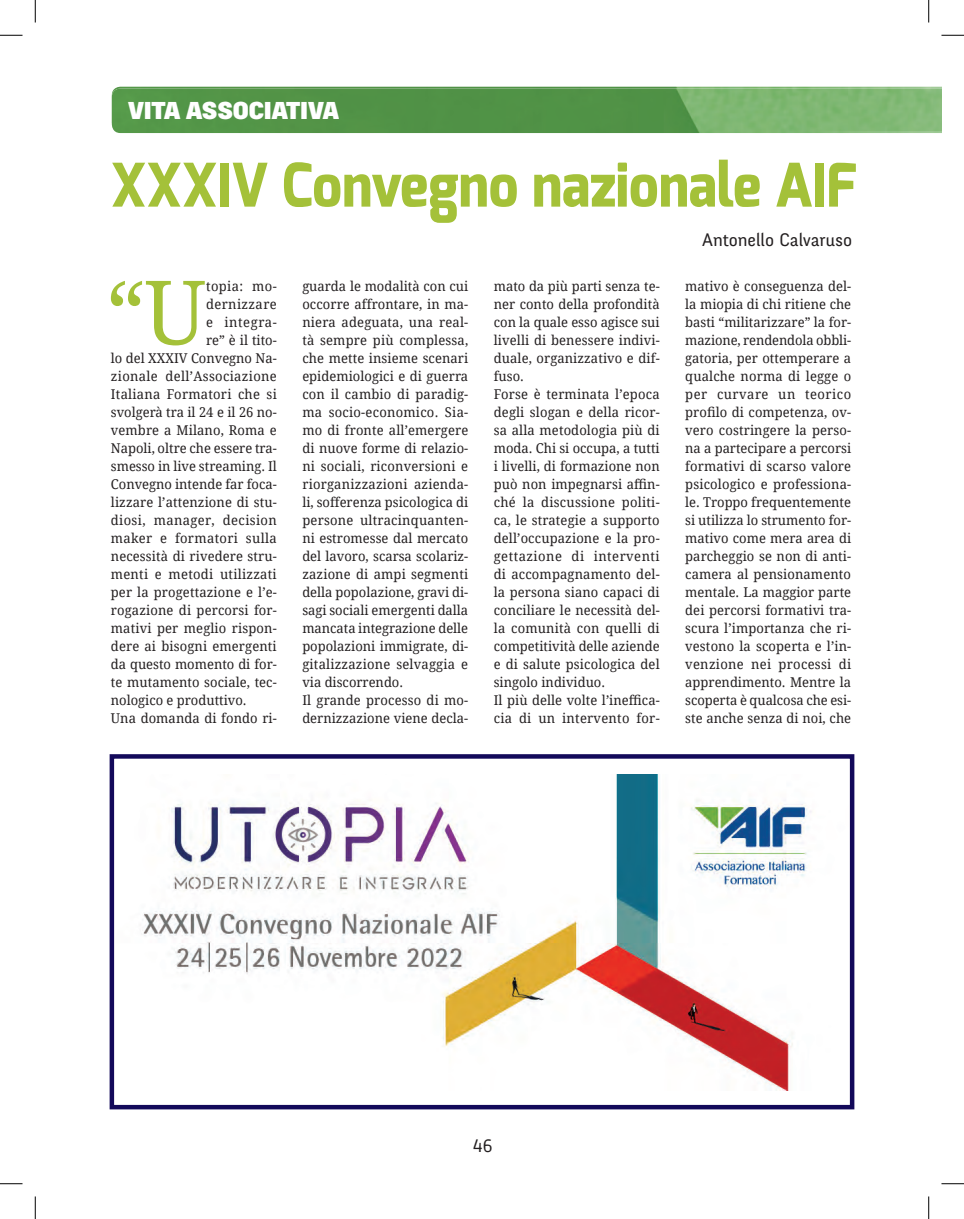
<style>
.page{position:relative;width:964px;height:1219px;background:#fff}
.page>*{position:absolute;margin:0;border:0;box-sizing:border-box;transform-origin:0 0}
.t1{font:89.1px "Droid Serif";color:#a4c139;scale:.96 1}
.t2{font:800 60px "Exo";color:#a4c139;scale:.9 1}
.t3{font:900 24px "Fengardo Neue";color:#fff;scale:1.11 1}
.t4{font:18px "Fengardo Neue";color:#231f20}
.t5{font:18px "Ruda";color:#231f20}
.t6{font:13.5px/18px "Droid Serif";letter-spacing:.005em;color:#231f20;scale:.96 1}
.t7{font:13.5px "Droid Serif";letter-spacing:.025em;color:#231f20;scale:.96 1}
.t8{font:13.5px "Droid Serif";letter-spacing:.03em;color:#231f20;scale:.96 1}
.t9{font:13.5px "Droid Serif";letter-spacing:.05em;color:#231f20;scale:.96 1}
</style>
<div class="page">
<svg style="left:114px;top:87px;width:827px;height:2px;background:#74aa6a"></svg>
<img style="left:112px;top:89px;width:829px;height:44px">
<img style="left:142px;top:774px;width:670px;height:316px">
<div style="left:110px;top:754px;width:744px;height:355px;border:4px solid #13095a"></div>
<svg style="left:0;top:35px;width:22px;height:1px"></svg>
<svg style="left:941px;top:35px;width:22px;height:1px"></svg>
<svg style="left:0;top:1183px;width:22px;height:1px"></svg>
<svg style="left:941px;top:1183px;width:22px;height:1px"></svg>
<svg style="left:35px;top:0;width:1px;height:22px"></svg>
<svg style="left:35px;top:1196px;width:1px;height:23px"></svg>
<svg style="left:928px;top:0;width:1px;height:22px"></svg>
<svg style="left:928px;top:1196px;width:1px;height:23px"></svg>
<h3 class="t3" style="left:128px;top:96px;width:191px">VITA ASSOCIATIVA</h3>
<h2 class="t2" style="left:110px;top:146px;width:830px">XXXIV Convegno nazionale AIF</h2>
<h3 class="t4" style="left:702px;top:230px;width:151px">Antonello Calvaruso</h3>
<h1 class="t1" style="left:106px;top:251px;width:106px">“U</h1>
<p class="t6" style="left:206px;top:276px;width:75px">topia: mo-</p>
<p class="t8" style="left:206px;top:294px;width:75px">dernizzare</p>
<p class="t9" style="left:206px;top:312px;width:75px">e integra-</p>
<p class="t6" style="left:206px;top:330px;width:75px">re” è il tito-</p>
<p class="t6" style="left:111px;top:348px;width:174px">lo del XXXIV Convegno Na-</p>
<p class="t7" style="left:111px;top:366px;width:174px">zionale dell’Associazione</p>
<p class="t6" style="left:111px;top:384px;width:174px">Italiana Formatori che si</p>
<p class="t6" style="left:111px;top:402px;width:174px">svolgerà tra il 24 e il 26 no-</p>
<p class="t6" style="left:111px;top:420px;width:174px">vembre a Milano, Roma e</p>
<p class="t6" style="left:111px;top:438px;width:174px">Napoli, oltre che essere tra-</p>
<p class="t6" style="left:111px;top:456px;width:174px">smesso in live streaming. Il</p>
<p class="t6" style="left:111px;top:474px;width:174px">Convegno intende far foca-</p>
<p class="t6" style="left:111px;top:492px;width:174px">lizzare l’attenzione di stu-</p>
<p class="t8" style="left:111px;top:510px;width:174px">diosi, manager, decision</p>
<p class="t7" style="left:111px;top:528px;width:174px">maker e formatori sulla</p>
<p class="t6" style="left:111px;top:546px;width:174px">necessità di rivedere stru-</p>
<p class="t6" style="left:111px;top:564px;width:174px">menti e metodi utilizzati</p>
<p class="t6" style="left:111px;top:582px;width:174px">per la progettazione e l’e-</p>
<p class="t6" style="left:111px;top:600px;width:174px">rogazione di percorsi for-</p>
<p class="t6" style="left:111px;top:618px;width:174px">mativi per meglio rispon-</p>
<p class="t6" style="left:111px;top:636px;width:174px">dere ai bisogni emergenti</p>
<p class="t6" style="left:111px;top:654px;width:174px">da questo momento di for-</p>
<p class="t6" style="left:111px;top:672px;width:174px">te mutamento sociale, tec-</p>
<p class="t6" style="left:111px;top:690px;width:143px">nologico e produttivo.</p>
<p class="t6" style="left:111px;top:708px;width:174px">Una domanda di fondo ri-</p>
<p class="t6" style="left:302px;top:276px;width:174px">guarda le modalità con cui occorre affrontare, in ma&shy;niera adeguata, una real&shy;tà sempre più complessa, che mette insieme scenari epidemiologici e di guerra con il cambio di paradig&shy;ma socio-economico. Sia&shy;mo di fronte all’emergere di nuove forme di relazio&shy;ni sociali, riconversioni e riorganizzazioni azienda&shy;li, sofferenza psicologica di persone ultracinquanten&shy;ni estromesse dal mercato del lavoro, scarsa scolariz&shy;zazione di ampi segmenti della popolazione, gravi di&shy;sagi sociali emergenti dalla mancata integrazione delle popolazioni immigrate, di&shy;gitalizzazione selvaggia e via discorrendo.<br>Il grande processo di mo&shy;dernizzazione viene decla-</p>
<p class="t6" style="left:494px;top:276px;width:174px">mato da più parti senza te&shy;ner conto della profondità con la quale esso agisce sui livelli di benessere indivi&shy;duale, organizzativo e dif&shy;fuso.<br>Forse è terminata l’epoca degli slogan e della ricor&shy;sa alla metodologia più di moda. Chi si occupa, a tutti i livelli, di formazione non può non impegnarsi affin&shy;ché la discussione politi&shy;ca, le strategie a supporto dell’occupazione e la pro&shy;gettazione di interventi di accompagnamento del&shy;la persona siano capaci di conciliare le necessità del&shy;la comunità con quelli di competitività delle aziende e di salute psicologica del singolo individuo.<br>Il più delle volte l’ineffica&shy;cia di un intervento for-</p>
<p class="t6" style="left:685px;top:276px;width:174px;text-align:justify">mativo è conseguenza del&shy;la miopia di chi ritiene che basti “militarizzare” la for&shy;mazione, rendendola obbli&shy;gatoria, per ottemperare a qualche norma di legge o per curvare un teorico profilo di competenza, ov&shy;vero costringere la perso&shy;na a partecipare a percorsi formativi di scarso valore psicologico e professiona&shy;le. Troppo frequentemente si utilizza lo strumento for&shy;mativo come mera area di parcheggio se non di anti&shy;camera al pensionamento mentale. La maggior parte dei percorsi formativi tra&shy;scura l’importanza che ri&shy;vestono la scoperta e l’in&shy;venzione nei processi di apprendimento. Mentre la scoperta è qualcosa che esi&shy;ste anche senza di noi, che</p>
<h3 class="t5" style="left:473px;top:1135px;width:21px">46</h3>
</div>
